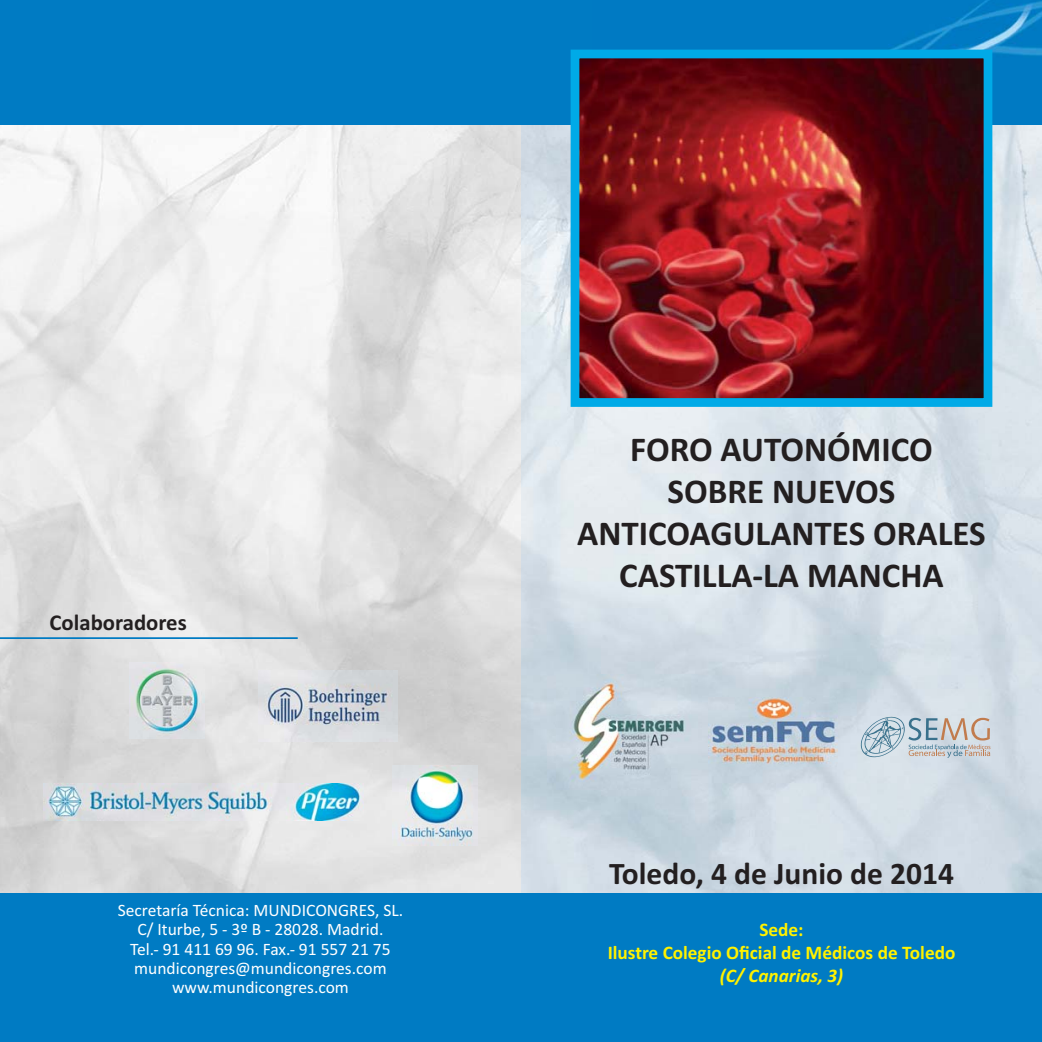
<style>
.page{position:relative;width:1042px;height:1042px;background:#fff}
.page>*{position:absolute;margin:0;border:0;box-sizing:border-box;transform-origin:0 0}
.t1{font:700 35px/42px "Calibri";color:#231f20;text-align:center}
.t2{font:700 31.5px "Calibri";color:#231f20}
.t3{font:700 22.75px "Calibri";color:#231f20}
.t4{font:700 19.25px/23.1px "Calibri";color:#fff200;text-align:center}
.t5{font:italic 700 19.25px "Calibri";color:#fff200}
.t6{font:17.5px/19.2px "Calibri";color:#fff;text-align:center}
</style>
<div class="page">
<img style="left:0;top:124px;width:1042px;height:769px">
<div style="left:0;top:0;width:1042px;height:124px;background:#007bc3"></div>
<img style="left:593px;top:0;width:449px;height:346px">
<div style="left:0;top:893px;width:1042px;height:149px;background:#007bc3"></div>
<img style="left:580px;top:60px;width:402px;height:337px">
<div style="left:570px;top:50px;width:422px;height:357px;border:9px solid #00aae7"></div>
<img style="left:556px;top:674px;width:141px;height:115px">
<img style="left:708px;top:697px;width:129px;height:70px">
<svg style="left:861px;top:717px;width:129px;height:41px;background:#bdc6cc"></svg>
<img style="left:129px;top:663px;width:76px;height:75px">
<img style="left:258px;top:670px;width:139px;height:71px">
<img style="left:44px;top:784px;width:320px;height:36px">
<img style="left:392px;top:765px;width:86px;height:80px">
<hr style="left:0;top:637px;width:298px;height:2px;background:#007bc3">
<h3 class="t3" style="left:50px;top:614px;width:139px">Colaboradores</h3>
<p class="t6" style="left:118px;top:902px;width:287px">Secretaría Técnica: MUNDICONGRES, SL.<br>C/ Iturbe, 5 ‐ 3º B ‐ 28028. Madrid.<br>Tel.‐ 91 411 69 96. Fax.‐ 91 557 21 75 mundicongres@mundicongres.com www.mundicongres.com</p>
<h1 class="t1" style="left:577px;top:431px;width:410px">FORO AUTONÓMICO<br>SOBRE NUEVOS<br>ANTICOAGULANTES ORALES<br>CASTILLA‐LA MANCHA</h1>
<h2 class="t2" style="left:609px;top:863px;width:346px">Toledo, 4 de Junio de 2014</h2>
<p class="t4" style="left:608px;top:919px;width:349px">Sede:<br>Ilustre Colegio Oficial de Médicos de Toledo</p>
<p class="t5" style="left:720px;top:964px;width:125px">(C/ Canarias, 3)</p>
</div>
